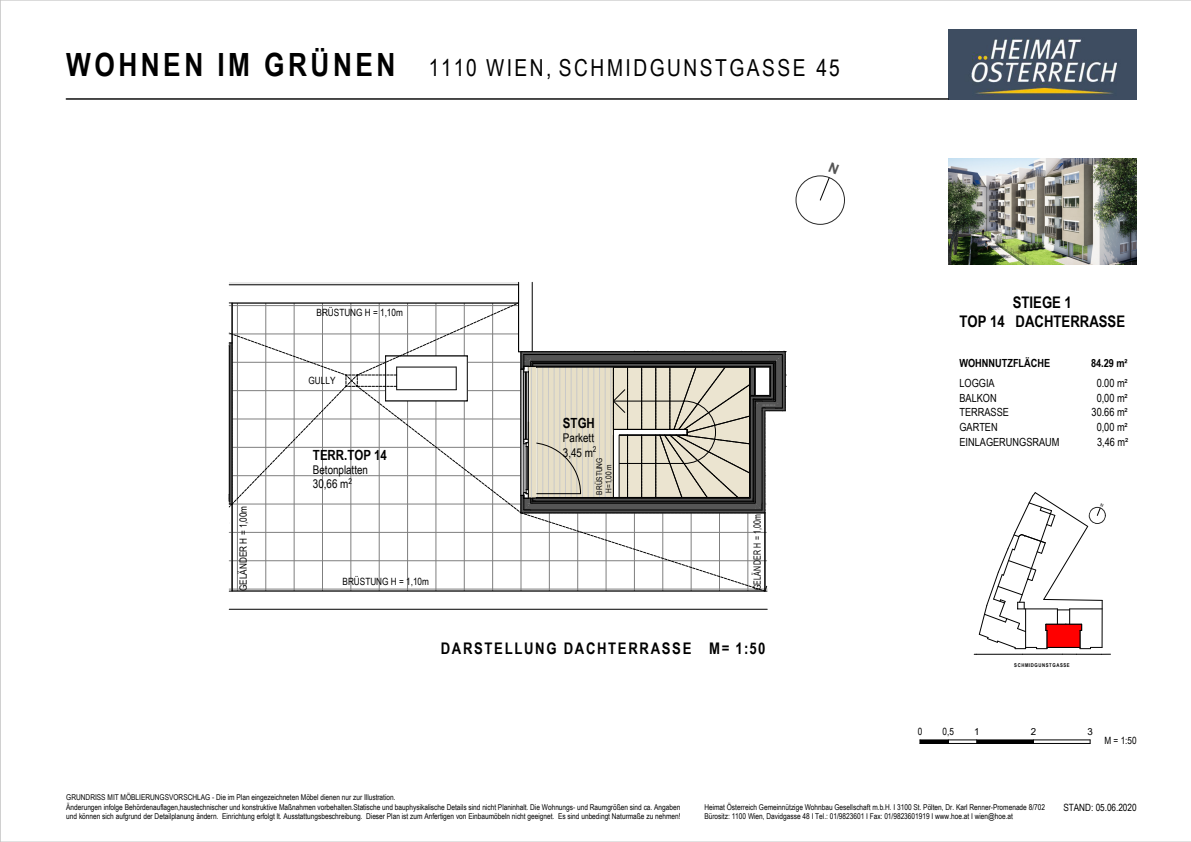
<style>
.page{position:relative;width:1191px;height:842px;background:#fff}
.page>*{position:absolute;margin:0;border:0;box-sizing:border-box;transform-origin:0 0}
.t1{font:23.4px "Arial Narrow";letter-spacing:.105em;color:#000}
.t2{font:700 16px "Arial Narrow";letter-spacing:.105em;color:#000}
.t3{font:700 16px/18.7px "Arial Narrow";color:#000;text-align:center}
.t4{font:700 14px "Arial Narrow";color:#000}
.t5{font:12px/14px "Arial Narrow";color:#000}
.t6{font:11.2px "Arial Narrow";color:#000}
.t7{font:700 11.2px "Arial Narrow";color:#000}
.t8{font:10px "Arial Narrow";color:#000}
.t9{font:10px "Arial Narrow";letter-spacing:.035em;color:#000;scale:.85 1}
.t10{font:9.7px "Arial";color:#000}
.t11{font:8px/9.3px "Arial Narrow";color:#000}
.t12{font:700 5.2px "Arial Narrow";letter-spacing:.11em;color:#000}
.s1{font-weight:700;font-size:32px}
</style>
<div class="page">
<img style="left:948px;top:159px;width:188px;height:106px">
<img style="left:948px;top:30px;width:188px;height:70px">
<hr style="left:0;top:0;width:1191px;height:1px;background:#bfbfbf">
<hr style="left:0;top:841px;width:1191px;height:1px;background:#bfbfbf">
<hr style="left:0;top:0;width:1px;height:842px;background:#bfbfbf">
<hr style="left:66px;top:98px;width:882px;height:2px;background:#000">
<hr style="left:229px;top:282px;width:289px;height:3px;background:#e9e9e9">
<hr style="left:229px;top:609px;width:538px;height:1px;background:#000">
<hr style="left:518px;top:282px;width:1px;height:70px;background:#000">
<hr style="left:532px;top:282px;width:1px;height:70px;background:#000">
<svg style="left:229px;top:285px;width:557px;height:307px"></svg>
<hr style="left:528px;top:422px;width:1px;height:75px;background:#000">
<hr style="left:920px;top:740px;width:28px;height:3px;background:#000">
<hr style="left:976px;top:740px;width:57px;height:3px;background:#000">
<hr style="left:920px;top:743px;width:170px;height:1px;background:#000">
<hr style="left:920px;top:740px;width:170px;height:1px;background:#000">
<svg style="left:974px;top:492px;width:136px;height:163px"></svg>
<svg style="left:795px;top:175px;width:50px;height:50px"></svg>
<p class="t1" style="left:66px;top:50px;width:775px"><span class="s1">WOHNEN IM GRÜNEN</span> 1110 WIEN, SCHMIDGUNSTGASSE 45</p>
<p class="t8" style="left:316px;top:305px;width:88px">BRÜSTUNG H = 1,10m</p>
<p class="t8" style="left:308px;top:373px;width:28px">GULLY</p>
<p class="t4" style="left:563px;top:412px;width:33px">STGH</p>
<p class="t5" style="left:563px;top:431px;width:35px">Parkett<br>3,45 m<sup>2</sup></p>
<p class="t4" style="left:313px;top:444px;width:75px">TERR.TOP 14</p>
<p class="t5" style="left:313px;top:463px;width:57px">Betonplatten<br>30,66 m<sup>2</sup></p>
<p class="t11" style="left:594px;top:495px;width:38px;rotate:-90deg">BRÜSTUNG<br>H=1,00 m</p>
<p class="t8" style="left:236px;top:591px;width:87px;rotate:-90deg">GELÄNDER H = 1,00m</p>
<p class="t9" style="left:750px;top:590px;width:92px;rotate:-90deg">GELÄNDER H = 1,00m</p>
<p class="t8" style="left:342px;top:574px;width:88px">BRÜSTUNG H = 1,10m</p>
<p class="t2" style="left:441px;top:636px;width:326px">DARSTELLUNG DACHTERRASSE M= 1:50</p>
<p class="t3" style="left:959px;top:292px;width:167px">STIEGE 1<br>TOP 14 DACHTERRASSE</p>
<p class="t7" style="left:959px;top:354px;width:92px">WOHNNUTZFLÄCHE</p>
<p class="t7" style="left:1091px;top:354px;width:38px">84.29 m²</p>
<p class="t6" style="left:959px;top:375px;width:37px">LOGGIA</p>
<p class="t6" style="left:1096px;top:375px;width:32px">0.00 m²</p>
<p class="t6" style="left:959px;top:419px;width:40px">GARTEN</p>
<p class="t6" style="left:1096px;top:419px;width:32px">0,00 m²</p>
<p class="t6" style="left:959px;top:433px;width:102px">EINLAGERUNGSRAUM</p>
<p class="t6" style="left:1097px;top:433px;width:32px">3,46 m²</p>
<p class="t6" style="left:959px;top:390px;width:39px">BALKON</p>
<p class="t6" style="left:1096px;top:390px;width:32px">0,00 m²</p>
<p class="t6" style="left:959px;top:404px;width:51px">TERRASSE</p>
<p class="t6" style="left:1091px;top:404px;width:38px">30.66 m²</p>
<p class="t12" style="left:1014px;top:661px;width:57px">SCHMIDGUNSTGASSE</p>
<p class="t8" style="left:917px;top:725px;width:6px">0</p>
<p class="t8" style="left:942px;top:725px;width:13px">0,5</p>
<p class="t10" style="left:974px;top:725px;width:7px">1</p>
<p class="t10" style="left:1030px;top:725px;width:7px">2</p>
<p class="t10" style="left:1087px;top:725px;width:7px">3</p>
<p class="t8" style="left:1104px;top:733px;width:34px">M = 1:50</p>
<p class="t11" style="left:66px;top:793px;width:616px">GRUNDRISS MIT MÖBLIERUNGSVORSCHLAG - Die im Plan eingezeichneten Möbel dienen nur zur Illustration.<br>Änderungen infolge Behördenauflagen,haustechnischer und konstruktive Maßnahmen vorbehalten.Statische und bauphysikalische Details sind nicht Planinhalt. Die Wohnungs- und Raumgrößen sind ca. Angaben und können sich aufgrund der Detailplanung ändern. Einrichtung erfolgt lt. Ausstattungsbeschreibung. Dieser Plan ist zum Anfertigen von Einbaumöbeln nicht geeignet. Es sind unbedingt Naturmaße zu nehmen!</p>
<p class="t8" style="left:1063px;top:800px;width:75px">STAND: 05.06.2020</p>
<p class="t11" style="left:704px;top:802px;width:342px">Heimat Österreich Gemeinnützige Wohnbau Gesellschaft m.b.H. I 3100 St. Pölten, Dr. Karl Renner-Promenade 8/702<br>Bürositz: 1100 Wien, Davidgasse 48 I Tel.: 01/9823601 I Fax: 01/9823601919 I www.hoe.at I wien@hoe.at</p>
</div>
